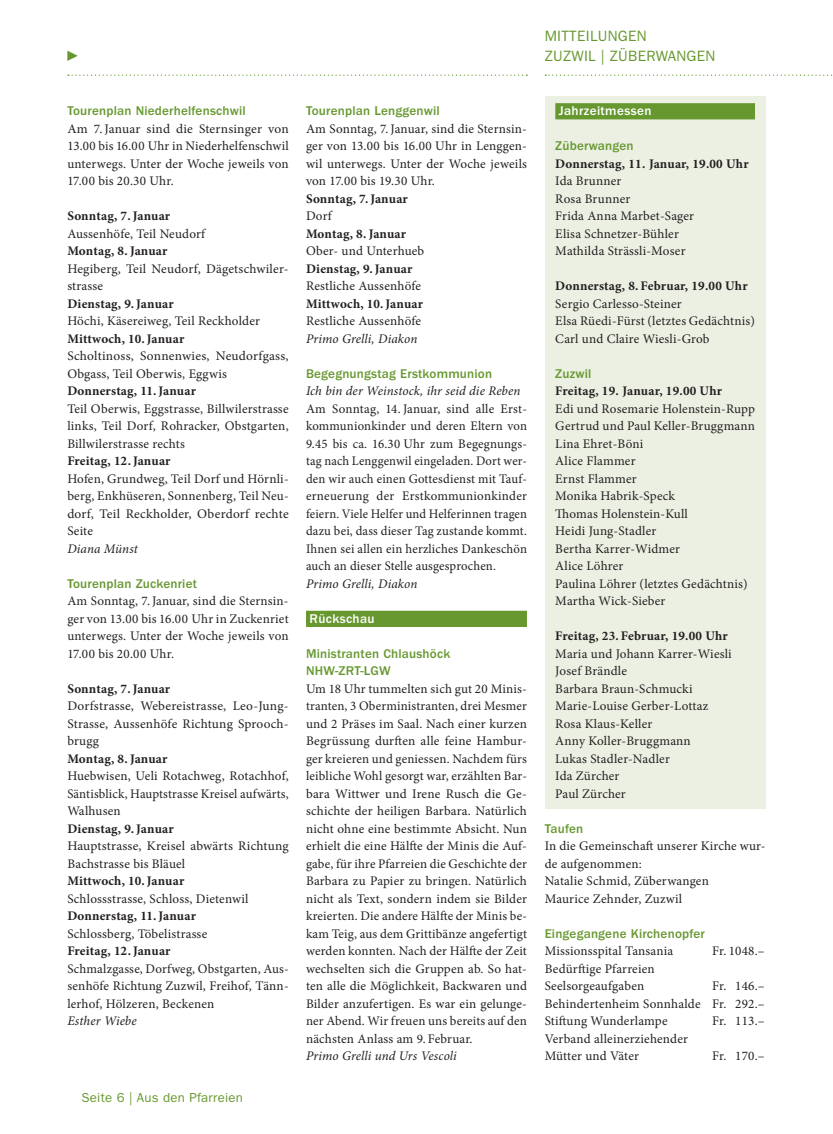
<style>
.page{position:relative;width:833px;height:1134px;background:#fff}
.page>*{position:absolute;margin:0;border:0;box-sizing:border-box;transform-origin:0 0}
.t1{font:15px/20px "ITC Franklin Gothic Std";letter-spacing:.02em;color:#679830}
.t2{font:13.12px/17.5px "Minion Pro";letter-spacing:.015em;color:#231f20;text-align:justify}
.t3{font:700 13.12px "Minion Pro";letter-spacing:.01em;color:#231f20}
.t4{font:500 13.12px/17.5px "ITC Franklin Gothic Std";letter-spacing:.015em;color:#679830}
.t5{font:italic 13.12px "Minion Pro";letter-spacing:.005em;color:#231f20}
.t6{font:500 13.12px "ITC Franklin Gothic Std";letter-spacing:.03em;color:#fff}
.t7{font:13.12px "ITC Franklin Gothic Std";letter-spacing:.02em;color:#679830}
</style>
<div class="page">
<svg style="left:68px;top:75px;width:459px;height:1px"></svg>
<svg style="left:545px;top:75px;width:288px;height:1px"></svg>
<svg style="left:67px;top:51px;width:11px;height:10px"></svg>
<div style="left:306px;top:611px;width:221px;height:16px;background:#679830"></div>
<div style="left:544px;top:96px;width:221px;height:712px;background:#ebf0e3"></div>
<div style="left:555px;top:103px;width:200px;height:16px;background:#679830"></div>
<p class="t4" style="left:67px;top:102px;width:180px">Tourenplan Niederhelfenschwil</p>
<p class="t2" style="left:67px;top:120px;width:223px">Am 7.Januar sind die Sternsinger von 13.00 bis 16.00 Uhr in Niederhelfenschwil unterwegs. Unter der Woche jeweils von 17.00 bis 20.30 Uhr.</p>
<p class="t3" style="left:67px;top:207px;width:104px">Sonntag, 7.Januar</p>
<p class="t2" style="left:67px;top:225px;width:139px">Aussenhöfe, Teil Neudorf</p>
<p class="t3" style="left:67px;top:242px;width:102px">Montag, 8.Januar</p>
<p class="t2" style="left:67px;top:260px;width:223px">Hegiberg, Teil Neudorf, Dägetschwiler&shy;strasse</p>
<p class="t3" style="left:67px;top:294px;width:108px">Dienstag, 9.Januar</p>
<p class="t2" style="left:67px;top:312px;width:194px">Höchi, Käsereiweg, Teil Reckholder</p>
<p class="t3" style="left:67px;top:329px;width:119px">Mittwoch, 10.Januar</p>
<p class="t2" style="left:67px;top:347px;width:223px">Scholtinoss, Sonnenwies, Neudorfgass,<br>Obgass, Teil Oberwis, Eggwis</p>
<p class="t3" style="left:67px;top:382px;width:130px">Donnerstag, 11.Januar</p>
<p class="t2" style="left:67px;top:400px;width:223px">Teil Oberwis, Eggstrasse, Billwilerstrasse links, Teil Dorf, Rohracker, Obstgarten, Billwilerstrasse rechts</p>
<p class="t3" style="left:67px;top:452px;width:105px">Freitag, 12.Januar</p>
<p class="t2" style="left:67px;top:470px;width:223px">Hofen, Grundweg, Teil Dorf und Hörnli&shy;berg, Enkhüseren, Sonnenberg, Teil Neu&shy;dorf, Teil Reckholder, Oberdorf rechte Seite</p>
<p class="t5" style="left:67px;top:540px;width:72px">Diana Münst</p>
<p class="t4" style="left:67px;top:575px;width:131px">Tourenplan Zuckenriet</p>
<p class="t2" style="left:67px;top:592px;width:223px">Am Sonntag, 7.Januar, sind die Sternsin&shy;ger von 13.00 bis 16.00 Uhr in Zuckenriet unterwegs. Unter der Woche jeweils von 17.00 bis 20.00 Uhr.</p>
<p class="t3" style="left:67px;top:679px;width:104px">Sonntag, 7.Januar</p>
<p class="t2" style="left:67px;top:697px;width:223px">Dorfstrasse, Webereistrasse, Leo-Jung-Strasse, Aussenhöfe Richtung Sprooch&shy;brugg</p>
<p class="t3" style="left:67px;top:749px;width:102px">Montag, 8.Januar</p>
<p class="t2" style="left:67px;top:767px;width:223px">Huebwisen, Ueli Rotachweg, Rotachhof, Säntisblick, Hauptstrasse Kreisel aufwärts, Walhusen</p>
<p class="t3" style="left:67px;top:819px;width:108px">Dienstag, 9.Januar</p>
<p class="t2" style="left:67px;top:837px;width:223px">Hauptstrasse, Kreisel abwärts Richtung<br>Bachstrasse bis Bläuel</p>
<p class="t3" style="left:67px;top:872px;width:119px">Mittwoch, 10.Januar</p>
<p class="t2" style="left:67px;top:890px;width:183px">Schlossstrasse, Schloss, Dietenwil</p>
<p class="t3" style="left:67px;top:907px;width:130px">Donnerstag, 11.Januar</p>
<p class="t2" style="left:67px;top:925px;width:141px">Schlossberg, Töbelistrasse</p>
<p class="t3" style="left:67px;top:942px;width:105px">Freitag, 12.Januar</p>
<p class="t2" style="left:67px;top:960px;width:223px">Schmalzgasse, Dorfweg, Obstgarten, Aus&shy;senhöfe Richtung Zuzwil, Freihof, Tänn&shy;lerhof, Hölzeren, Beckenen</p>
<p class="t5" style="left:67px;top:1012px;width:71px">Esther Wiebe</p>
<p class="t7" style="left:81px;top:1090px;width:163px">Seite 6 | Aus den Pfarreien</p>
<p class="t4" style="left:306px;top:102px;width:135px">Tourenplan Lenggenwil</p>
<p class="t2" style="left:306px;top:120px;width:222px">Am Sonntag, 7.Januar, sind die Sternsin&shy;ger von 13.00 bis 16.00 Uhr in Lenggen&shy;wil unterwegs. Unter der Woche jeweils von 17.00 bis 19.30 Uhr.</p>
<p class="t3" style="left:306px;top:189px;width:103px">Sonntag, 7.Januar</p>
<p class="t2" style="left:306px;top:207px;width:27px">Dorf</p>
<p class="t3" style="left:306px;top:224px;width:102px">Montag, 8.Januar</p>
<p class="t2" style="left:306px;top:242px;width:120px">Ober- und Unterhueb</p>
<p class="t3" style="left:306px;top:259px;width:108px">Dienstag, 9.Januar</p>
<p class="t2" style="left:306px;top:277px;width:116px">Restliche Aussenhöfe</p>
<p class="t3" style="left:306px;top:294px;width:119px">Mittwoch, 10.Januar</p>
<p class="t2" style="left:306px;top:312px;width:116px">Restliche Aussenhöfe</p>
<p class="t5" style="left:306px;top:329px;width:113px">Primo Grelli, Diakon</p>
<p class="t4" style="left:306px;top:365px;width:188px">Begegnungstag Erstkommunion</p>
<p class="t5" style="left:306px;top:382px;width:216px">Ich bin der Weinstock, ihr seid die Reben</p>
<p class="t2" style="left:306px;top:400px;width:222px">Am Sonntag, 14.Januar, sind alle Erst&shy;kommunionkinder und deren Eltern von 9.45 bis ca. 16.30 Uhr zum Begegnungs&shy;tag nach Lenggenwil eingeladen. Dort wer&shy;den wir auch einen Gottesdienst mit Tauf&shy;erneuerung der Erstkommunionkinder feiern. Viele Helfer und Helferinnen tragen dazu bei, dass dieser Tag zustande kommt.<br>Ihnen sei allen ein herzliches Dankeschön auch an dieser Stelle ausgesprochen.</p>
<p class="t5" style="left:306px;top:575px;width:113px">Primo Grelli, Diakon</p>
<p class="t6" style="left:309px;top:611px;width:67px">Rückschau</p>
<p class="t4" style="left:306px;top:645px;width:146px">Ministranten Chlaushöck<br>NHW-ZRT-LGW</p>
<p class="t2" style="left:306px;top:680px;width:222px">Um 18 Uhr tummelten sich gut 20 Minis&shy;tranten, 3 Oberministranten, drei Mesmer und 2 Präses im Saal. Nach einer kurzen Begrüssung durften alle feine Hambur&shy;ger kreieren und geniessen. Nachdem fürs leibliche Wohl gesorgt war, erzählten Bar&shy;bara Wittwer und Irene Rusch die Ge&shy;schichte der heiligen Barbara. Natürlich nicht ohne eine bestimmte Absicht. Nun erhielt die eine Hälfte der Minis die Auf&shy;gabe, für ihre Pfarreien die Geschichte der Barbara zu Papier zu bringen. Natürlich nicht als Text, sondern indem sie Bilder kreierten. Die andere Hälfte der Minis be&shy;kam Teig, aus dem Grittibänze angefertigt werden konnten. Nach der Hälfte der Zeit wechselten sich die Gruppen ab. So hat&shy;ten alle die Möglichkeit, Backwaren und Bilder anzufertigen. Es war ein gelunge&shy;ner Abend. Wir freuen uns bereits auf den nächsten Anlass am 9. Februar.</p>
<p class="t5" style="left:306px;top:1047px;width:152px">Primo Grelli und Urs Vescoli</p>
<p class="t1" style="left:544px;top:26px;width:172px">MITTEILUNGEN<br>ZUZWIL | ZÜBERWANGEN</p>
<p class="t6" style="left:559px;top:103px;width:94px">Jahrzeitmessen</p>
<p class="t4" style="left:555px;top:137px;width:80px">Züberwangen</p>
<p class="t3" style="left:555px;top:154px;width:195px">Donnerstag, 11. Januar, 19.00 Uhr</p>
<p class="t2" style="left:555px;top:172px;width:140px;text-align:left">Ida Brunner<br>Rosa Brunner<br>Frida Anna Marbet-Sager<br>Elisa Schnetzer-Bühler<br>Mathilda Strässli-Moser</p>
<p class="t3" style="left:555px;top:277px;width:194px">Donnerstag, 8. Februar, 19.00 Uhr</p>
<p class="t2" style="left:555px;top:295px;width:201px;text-align:left">Sergio Carlesso-Steiner<br>Elsa Rüedi-Fürst (letztes Gedächtnis)<br>Carl und Claire Wiesli-Grob</p>
<p class="t4" style="left:555px;top:365px;width:38px">Zuzwil</p>
<p class="t3" style="left:555px;top:382px;width:168px">Freitag, 19. Januar, 19.00 Uhr</p>
<p class="t2" style="left:555px;top:400px;width:201px;text-align:left">Edi und Rosemarie Holenstein-Rupp<br>Gertrud und Paul Keller-Bruggmann<br>Lina Ehret-Böni<br>Alice Flammer<br>Ernst Flammer<br>Monika Habrik-Speck<br>Thomas Holenstein-Kull<br>Heidi Jung-Stadler<br>Bertha Karrer-Widmer<br>Alice Löhrer<br>Paulina Löhrer (letztes Gedächtnis)<br>Martha Wick-Sieber</p>
<p class="t3" style="left:555px;top:627px;width:174px">Freitag, 23. Februar, 19.00 Uhr</p>
<p class="t2" style="left:555px;top:645px;width:178px;text-align:left">Maria und Johann Karrer-Wiesli<br>Josef Brändle<br>Barbara Braun-Schmucki<br>Marie-Louise Gerber-Lottaz<br>Rosa Klaus-Keller<br>Anny Koller-Bruggmann<br>Lukas Stadler-Nadler<br>Ida Zürcher<br>Paul Zürcher</p>
<p class="t4" style="left:544px;top:820px;width:40px">Taufen</p>
<p class="t2" style="left:544px;top:837px;width:222px;text-align:left">In die Gemeinschaft unserer Kirche wur&shy;de aufgenommen:<br>Natalie Schmid, Züberwangen<br>Maurice Zehnder, Zuzwil</p>
<p class="t4" style="left:544px;top:925px;width:162px">Eingegangene Kirchenopfer</p>
<p class="t2" style="left:544px;top:942px;width:130px">Missionsspital Tansania</p>
<p class="t2" style="left:712px;top:942px;width:54px">Fr. 1048.–</p>
<p class="t2" style="left:544px;top:960px;width:111px">Bedürftige Pfarreien<br>Seelsorgeaufgaben</p>
<p class="t2" style="left:544px;top:977px;width:222px;text-indent:168px">Fr. 146.– Behindertenheim Sonnhalde Fr. 292.– Stiftung Wunderlampe</p>
<p class="t2" style="left:712px;top:1012px;width:54px">Fr. 113.–</p>
<p class="t2" style="left:544px;top:1030px;width:145px">Verband alleinerziehender<br>Mütter und Väter</p>
<p class="t2" style="left:712px;top:1047px;width:54px">Fr. 170.–</p>
</div>
